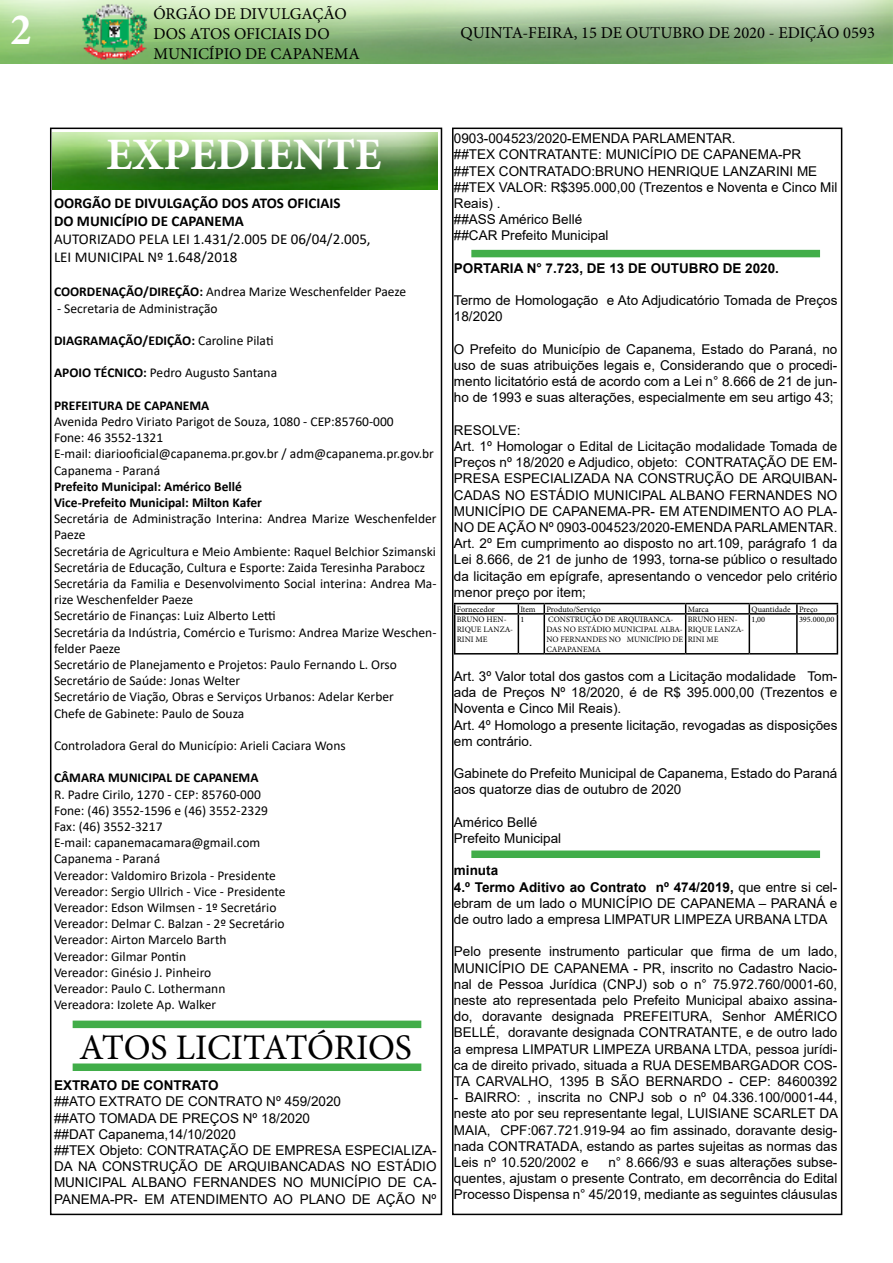
<style>
.page{position:relative;width:893px;height:1263px;background:#fff}
.page>*{position:absolute;margin:0;border:0;box-sizing:border-box;transform-origin:0 0}
.t1{font:700 45px "Minion Pro";color:#fff}
.t2{font:700 condensed 45px "Minion Pro";color:#fff}
.t3{font:36px "Minion Pro";letter-spacing:-.01em;color:#000}
.t4{font:16.5px/19.8px "Minion Pro";color:#000}
.t5{font:15px/18px "Calibri";color:#000}
.t6{font:700 15px/18px "Calibri";color:#000}
.t7{font:13.5px/16.2px "Arial";color:#000}
.t8{font:13.5px/16.2px "Calibri";color:#000}
.t9{font:700 13.5px/16.2px "Calibri";color:#000}
.t10{font:700 13.5px "Arial";color:#000}
.t11{font:8.25px/9.9px "Minion Pro";color:#000}
.s1{font-weight:700}
.s2{font-weight:400}
</style>
<div class="page">
<div style="left:50px;top:128px;width:392px;height:1087px;border:2px solid #000"></div>
<img style="left:0;top:0;width:893px;height:64px">
<div style="left:452px;top:128px;width:390px;height:1087px;border:2px solid #000"></div>
<img style="left:53px;top:132px;width:384px;height:58px">
<hr style="left:454px;top:603px;width:64px;height:1px;background:#000">
<hr style="left:544px;top:603px;width:142px;height:1px;background:#000">
<svg style="left:518px;top:603px;width:27px;height:10px"></svg>
<hr style="left:686px;top:603px;width:63px;height:1px;background:#000">
<hr style="left:749px;top:603px;width:48px;height:1px;background:#000">
<hr style="left:797px;top:603px;width:41px;height:1px;background:#000">
<svg style="left:796px;top:604px;width:2px;height:9px"></svg>
<hr style="left:454px;top:613px;width:64px;height:2px;background:#000">
<hr style="left:454px;top:615px;width:1px;height:38px;background:#000">
<hr style="left:518px;top:613px;width:26px;height:2px;background:#000">
<hr style="left:518px;top:615px;width:1px;height:38px;background:#000">
<hr style="left:544px;top:613px;width:142px;height:2px;background:#000">
<hr style="left:544px;top:615px;width:1px;height:38px;background:#000">
<hr style="left:686px;top:613px;width:63px;height:2px;background:#000">
<hr style="left:685px;top:615px;width:1px;height:38px;background:#000">
<hr style="left:749px;top:613px;width:48px;height:2px;background:#000">
<hr style="left:749px;top:615px;width:1px;height:38px;background:#000">
<hr style="left:797px;top:613px;width:41px;height:2px;background:#000">
<hr style="left:796px;top:615px;width:2px;height:38px;background:#000">
<hr style="left:837px;top:615px;width:1px;height:38px;background:#000">
<hr style="left:454px;top:653px;width:64px;height:1px;background:#000">
<svg style="left:518px;top:653px;width:26px;height:1px"></svg>
<hr style="left:544px;top:653px;width:142px;height:1px;background:#000">
<hr style="left:686px;top:653px;width:63px;height:1px;background:#000">
<hr style="left:749px;top:653px;width:48px;height:1px;background:#000">
<hr style="left:797px;top:653px;width:41px;height:1px;background:#000">
<div style="left:73px;top:1020px;width:348px;height:8px;background:#41ad49"></div>
<div style="left:73px;top:1063px;width:348px;height:8px;background:#41ad49"></div>
<div style="left:471px;top:250px;width:349px;height:7px;background:#41ad49"></div>
<div style="left:471px;top:850px;width:349px;height:8px;background:#41ad49"></div>
<h1 class="t2" style="left:11px;top:-1px;width:22px">2</h1>
<p class="t4" style="left:153px;top:4px;width:208px">ÓRGÃO DE DIVULGAÇÃO<br>DOS ATOS OFICIAIS DO<br>MUNICÍPIO DE CAPANEMA</p>
<p class="t4" style="left:461px;top:23px;width:416px">QUINTA-FEIRA, 15 DE OUTUBRO DE 2020 - EDIÇÃO 0593</p>
<h1 class="t1" style="left:106px;top:123px;width:277px">EXPEDIENTE</h1>
<p class="t6" style="left:54px;top:194px;width:288px">OORGÃO DE DIVULGAÇÃO DOS ATOS OFICIAIS<br>DO MUNICÍPIO DE CAPANEMA</p>
<p class="t5" style="left:54px;top:230px;width:318px">AUTORIZADO PELA LEI 1.431/2.005 DE 06/04/2.005,<br>LEI MUNICIPAL Nº 1.648/2018</p>
<p class="t8" style="left:54px;top:283px;width:354px"><span class="s1">COORDENAÇÃO/DIREÇÃO:</span> Andrea Marize Weschenfelder Paeze</p>
<p class="t8" style="left:57px;top:300px;width:162px">- Secretaria de Administração</p>
<p class="t9" style="left:54px;top:332px;width:221px">DIAGRAMAÇÃO/EDIÇÃO: <span class="s2">Caroline Pilati</span></p>
<p class="t8" style="left:54px;top:364px;width:225px"><span class="s1">APOIO TÉCNICO:</span> Pedro Augusto Santana</p>
<p class="t9" style="left:54px;top:397px;width:157px">PREFEITURA DE CAPANEMA</p>
<p class="t8" style="left:54px;top:413px;width:381px">Avenida Pedro Viriato Parigot de Souza, 1080 - CEP:85760-000<br>Fone: 46 3552-1321<br>E-mail: diariooficial@capanema.pr.gov.br / adm@capanema.pr.gov.br Capanema - Paraná</p>
<p class="t9" style="left:54px;top:478px;width:209px">Prefeito Municipal: Américo Bellé<br>Vice-Prefeito Municipal: Milton Kafer</p>
<p class="t8" style="left:54px;top:510px;width:384px">Secretária de Administração Interina: Andrea Marize Weschenfelder Paeze<br>Secretária de Agricultura e Meio Ambiente: Raquel Belchior Szimanski Secretária de Educação, Cultura e Esporte: Zaida Teresinha Parabocz Secretária da Familia e Desenvolvimento Social interina: Andrea Ma&shy;rize Weschenfelder Paeze<br>Secretário de Finanças: Luiz Alberto Letti<br>Secretária da Indústria, Comércio e Turismo: Andrea Marize Weschen&shy;felder Paeze<br>Secretário de Planejamento e Projetos: Paulo Fernando L. Orso Secretário de Saúde: Jonas Welter<br>Secretário de Viação, Obras e Serviços Urbanos: Adelar Kerber<br>Chefe de Gabinete: Paulo de Souza</p>
<p class="t8" style="left:54px;top:737px;width:293px">Controladora Geral do Município: Arieli Caciara Wons</p>
<p class="t9" style="left:54px;top:770px;width:206px">CÂMARA MUNICIPAL DE CAPANEMA</p>
<p class="t8" style="left:54px;top:786px;width:233px">R. Padre Cirilo, 1270 - CEP: 85760-000<br>Fone: (46) 3552-1596 e (46) 3552-2329<br>Fax: (46) 3552-3217<br>E-mail: capanemacamara@gmail.com Capanema - Paraná<br>Vereador: Valdomiro Brizola - Presidente Vereador: Sergio Ullrich - Vice - Presidente Vereador: Edson Wilmsen - 1º Secretário Vereador: Delmar C. Balzan - 2º Secretário Vereador: Airton Marcelo Barth<br>Vereador: Gilmar Pontin<br>Vereador: Ginésio J. Pinheiro<br>Vereador: Paulo C. Lothermann Vereadora: Izolete Ap. Walker</p>
<h2 class="t3" style="left:79px;top:1023px;width:334px">ATOS LICITATÓRIOS</h2>
<p class="t10" style="left:54px;top:1076px;width:166px">EXTRATO DE CONTRATO</p>
<p class="t7" style="left:54px;top:1093px;width:384px">##ATO EXTRATO DE CONTRATO Nº 459/2020<br>##ATO TOMADA DE PREÇOS Nº 18/2020<br>##DAT Capanema,14/10/2020<br>##TEX Objeto: CONTRATAÇÃO DE EMPRESA ESPECIALIZA-DA NA CONSTRUÇÃO DE ARQUIBANCADAS NO ESTÁDIO MUNICIPAL ALBANO FERNANDES NO MUNICÍPIO DE CA-PANEMA-PR- EM ATENDIMENTO AO PLANO DE AÇÃO Nº</p>
<p class="t7" style="left:454px;top:130px;width:385px">0903-004523/2020-EMENDA PARLAMENTAR.<br>##TEX CONTRATANTE: MUNICÍPIO DE CAPANEMA-PR ##TEX CONTRATADO:BRUNO HENRIQUE LANZARINI ME ##TEX VALOR: R$395.000,00 (Trezentos e Noventa e Cinco Mil Reais) .<br>##ASS Américo Bellé<br>##CAR Prefeito Municipal</p>
<p class="t10" style="left:454px;top:259px;width:326px">PORTARIA N° 7.723, DE 13 DE OUTUBRO DE 2020.</p>
<p class="t7" style="left:454px;top:292px;width:385px">Termo de Homologação e Ato Adjudicatório Tomada de Preços<br>18/2020</p>
<p class="t7" style="left:454px;top:341px;width:385px;text-align:justify">O Prefeito do Município de Capanema, Estado do Paraná, no uso de suas atribuições legais e, Considerando que o procedi&shy;mento licitatório está de acordo com a Lei n° 8.666 de 21 de jun&shy;ho de 1993 e suas alterações, especialmente em seu artigo 43;</p>
<p class="t7" style="left:454px;top:422px;width:385px">RESOLVE:<br>Art. 1º Homologar o Edital de Licitação modalidade Tomada de Preços nº 18/2020 e Adjudico, objeto: CONTRATAÇÃO DE EM-PRESA ESPECIALIZADA NA CONSTRUÇÃO DE ARQUIBAN-CADAS NO ESTÁDIO MUNICIPAL ALBANO FERNANDES NO MUNICÍPIO DE CAPANEMA-PR- EM ATENDIMENTO AO PLA-NO DE AÇÃO Nº 0903-004523/2020-EMENDA PARLAMENTAR.<br>Art. 2º Em cumprimento ao disposto no art.109, parágrafo 1 da Lei 8.666, de 21 de junho de 1993, torna-se público o resultado da licitação em epígrafe, apresentando o vencedor pelo critério menor preço por item;</p>
<p class="t11" style="left:457px;top:604px;width:40px">Fornecedor</p>
<p class="t11" style="left:520px;top:604px;width:17px">Item</p>
<p class="t11" style="left:546px;top:604px;width:56px">Produto/Serviço</p>
<p class="t11" style="left:688px;top:604px;width:22px">Marca</p>
<p class="t11" style="left:751px;top:604px;width:68px">Quantidade Preço</p>
<p class="t11" style="left:457px;top:614px;width:58px">BRUNO HEN-<br>RIQUE LANZA-<br>RINI ME</p>
<p class="t11" style="left:520px;top:614px;width:5px">1</p>
<p class="t11" style="left:546px;top:614px;width:138px">CONSTRUÇÃO DE ARQUIBANCA-<br>DAS NO ESTÁDIO MUNICIPAL ALBA-<br>NO FERNANDES NO MUNICÍPIO DE<br>CAPAPANEMA</p>
<p class="t11" style="left:688px;top:614px;width:58px">BRUNO HEN-<br>RIQUE LANZA-<br>RINI ME</p>
<p class="t11" style="left:751px;top:614px;width:15px">1,00</p>
<p class="t11" style="left:799px;top:614px;width:37px">395.000,00</p>
<p class="t7" style="left:454px;top:668px;width:385px">Art. 3º Valor total dos gastos com a Licitação modalidade Tom&shy;ada de Preços Nº 18/2020, é de R$ 395.000,00 (Trezentos e Noventa e Cinco Mil Reais).<br>Art. 4º Homologo a presente licitação, revogadas as disposições em contrário.</p>
<p class="t7" style="left:454px;top:765px;width:385px">Gabinete do Prefeito Municipal de Capanema, Estado do Paraná aos quatorze dias de outubro de 2020</p>
<p class="t7" style="left:454px;top:814px;width:109px">Américo Bellé<br>Prefeito Municipal</p>
<p class="t7" style="left:454px;top:862px;width:385px"><span class="s1">minuta<br>4.º Termo Aditivo ao Contrato nº 474/2019,</span> que entre si cel&shy;ebram de um lado o MUNICÍPIO DE CAPANEMA – PARANÁ e de outro lado a empresa LIMPATUR LIMPEZA URBANA LTDA</p>
<p class="t7" style="left:454px;top:943px;width:385px;text-align:justify">Pelo presente instrumento particular que firma de um lado, MUNICÍPIO DE CAPANEMA - PR, inscrito no Cadastro Nacio&shy;nal de Pessoa Jurídica (CNPJ) sob o n° 75.972.760/0001-60, neste ato representada pelo Prefeito Municipal abaixo assina&shy;do, doravante designada PREFEITURA, Senhor AMÉRICO BELLÉ, doravante designada CONTRATANTE, e de outro lado a empresa LIMPATUR LIMPEZA URBANA LTDA, pessoa jurídi&shy;ca de direito privado, situada a RUA DESEMBARGADOR COS-TA CARVALHO, 1395 B SÃO BERNARDO - CEP: 84600392</p>
<p class="t7" style="left:454px;top:1089px;width:386px;text-align:justify">- BAIRRO: , inscrita no CNPJ sob o nº 04.336.100/0001-44, neste ato por seu representante legal, LUISIANE SCARLET DA MAIA, CPF:067.721.919-94 ao fim assinado, doravante desig&shy;nada CONTRATADA, estando as partes sujeitas as normas das Leis nº 10.520/2002 e</p>
<p class="t7" style="left:454px;top:1154px;width:385px;text-align:justify;text-indent:154px">n° 8.666/93 e suas alterações subse&shy;quentes, ajustam o presente Contrato, em decorrência do Edital Processo Dispensa n° 45/2019, mediante as seguintes cláusulas</p>
</div>
